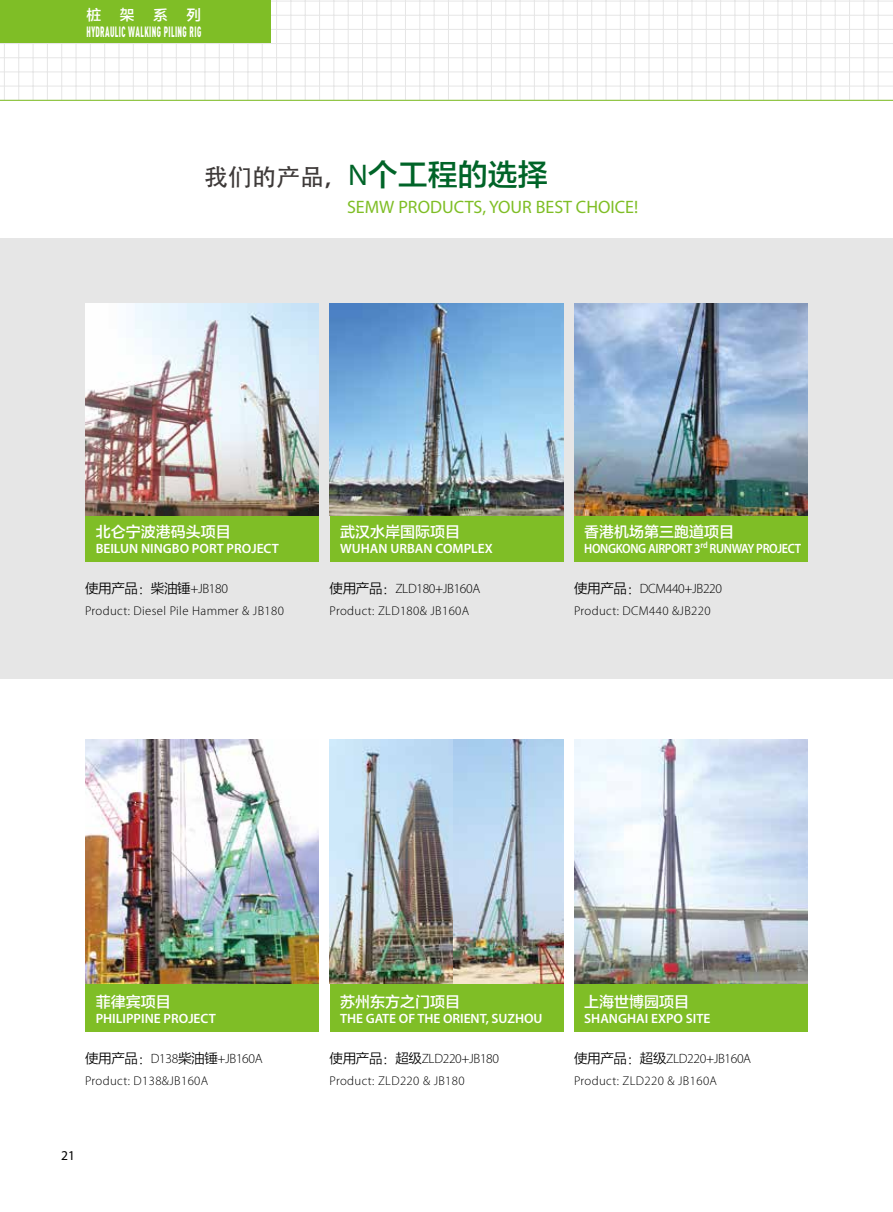
<style>
.page{position:relative;width:893px;height:1212px;background:#fff}
.page>*{position:absolute;margin:0;border:0;box-sizing:border-box;transform-origin:0 0}
.t1{font:24px "Adobe Heiti Std";color:#3e3a39}
.t2{font:18px "Myriad Pro";color:#7fbe26}
.t3{font:15px "FZLTZHK GBK1 0";color:#fff}
.t4{font:900 14.7px "DIN Cond";letter-spacing:.04em;color:#fff;scale:.6 1}
.t5{font:14.7px "FZLTZHK GBK1 0";color:#fff}
.t6{font:600 13.5px "Myriad Pro";color:#fff}
.t7{font:300 13.5px "Myriad Pro";letter-spacing:-.025em;color:#000}
.t8{font:600 13.5px "Myriad Pro";letter-spacing:-.03em;color:#fff;scale:.9 1}
.t9{font:13.5px "FZLTXIHK GBK1 0";letter-spacing:-.025em;color:#000}
.t10{font:13.5px "Myriad Pro";color:#000}
.t11{font:300 12.75px "Myriad Pro";letter-spacing:.03em;color:#000}
.s1{font-family:"Myriad Pro";font-size:30px;color:#006428}
.s2{font-family:"FZLTZHK GBK1 0";font-size:30px;color:#006428}
.s3{font-family:"Myriad Pro";font-weight:300}
.s4{font-family:"FZLTXIHK GBK1 0";font-weight:400}
</style>
<div class="page">
<hr style="left:0;top:15px;width:893px;height:1px;background:#e6e6e6">
<hr style="left:0;top:43px;width:893px;height:1px;background:#e6e6e6">
<hr style="left:0;top:72px;width:893px;height:1px;background:#e6e6e6">
<hr style="left:0;top:1px;width:893px;height:1px;background:#e6e6e6">
<hr style="left:0;top:29px;width:893px;height:1px;background:#e6e6e6">
<hr style="left:0;top:57px;width:893px;height:1px;background:#e6e6e6">
<hr style="left:0;top:86px;width:893px;height:1px;background:#e6e6e6">
<hr style="left:362px;top:0;width:1px;height:100px;background:#e6e6e6">
<hr style="left:334px;top:0;width:1px;height:100px;background:#e6e6e6">
<hr style="left:305px;top:0;width:1px;height:100px;background:#e6e6e6">
<hr style="left:276px;top:0;width:1px;height:100px;background:#e6e6e6">
<hr style="left:348px;top:0;width:1px;height:100px;background:#e6e6e6">
<hr style="left:319px;top:0;width:1px;height:100px;background:#e6e6e6">
<hr style="left:291px;top:0;width:1px;height:100px;background:#e6e6e6">
<hr style="left:262px;top:0;width:1px;height:100px;background:#e6e6e6">
<hr style="left:248px;top:0;width:1px;height:100px;background:#e6e6e6">
<hr style="left:104px;top:0;width:1px;height:100px;background:#e6e6e6">
<hr style="left:76px;top:0;width:1px;height:100px;background:#e6e6e6">
<hr style="left:47px;top:0;width:1px;height:100px;background:#e6e6e6">
<hr style="left:18px;top:0;width:1px;height:100px;background:#e6e6e6">
<hr style="left:90px;top:0;width:1px;height:100px;background:#e6e6e6">
<hr style="left:61px;top:0;width:1px;height:100px;background:#e6e6e6">
<hr style="left:33px;top:0;width:1px;height:100px;background:#e6e6e6">
<hr style="left:4px;top:0;width:1px;height:100px;background:#e6e6e6">
<hr style="left:0;top:0;width:1px;height:100px;background:#e6e6e6">
<hr style="left:620px;top:0;width:1px;height:100px;background:#e6e6e6">
<hr style="left:591px;top:0;width:1px;height:100px;background:#e6e6e6">
<hr style="left:563px;top:0;width:1px;height:100px;background:#e6e6e6">
<hr style="left:534px;top:0;width:1px;height:100px;background:#e6e6e6">
<hr style="left:606px;top:0;width:1px;height:100px;background:#e6e6e6">
<hr style="left:577px;top:0;width:1px;height:100px;background:#e6e6e6">
<hr style="left:548px;top:0;width:1px;height:100px;background:#e6e6e6">
<hr style="left:520px;top:0;width:1px;height:100px;background:#e6e6e6">
<hr style="left:505px;top:0;width:1px;height:100px;background:#e6e6e6">
<hr style="left:878px;top:0;width:1px;height:100px;background:#e6e6e6">
<hr style="left:849px;top:0;width:1px;height:100px;background:#e6e6e6">
<hr style="left:821px;top:0;width:1px;height:100px;background:#e6e6e6">
<hr style="left:792px;top:0;width:1px;height:100px;background:#e6e6e6">
<hr style="left:864px;top:0;width:1px;height:100px;background:#e6e6e6">
<hr style="left:835px;top:0;width:1px;height:100px;background:#e6e6e6">
<hr style="left:806px;top:0;width:1px;height:100px;background:#e6e6e6">
<hr style="left:778px;top:0;width:1px;height:100px;background:#e6e6e6">
<hr style="left:763px;top:0;width:1px;height:100px;background:#e6e6e6">
<hr style="left:491px;top:0;width:1px;height:100px;background:#e6e6e6">
<hr style="left:462px;top:0;width:1px;height:100px;background:#e6e6e6">
<hr style="left:434px;top:0;width:1px;height:100px;background:#e6e6e6">
<hr style="left:405px;top:0;width:1px;height:100px;background:#e6e6e6">
<hr style="left:477px;top:0;width:1px;height:100px;background:#e6e6e6">
<hr style="left:448px;top:0;width:1px;height:100px;background:#e6e6e6">
<hr style="left:420px;top:0;width:1px;height:100px;background:#e6e6e6">
<hr style="left:391px;top:0;width:1px;height:100px;background:#e6e6e6">
<hr style="left:377px;top:0;width:1px;height:100px;background:#e6e6e6">
<hr style="left:233px;top:0;width:1px;height:100px;background:#e6e6e6">
<hr style="left:205px;top:0;width:1px;height:100px;background:#e6e6e6">
<hr style="left:176px;top:0;width:1px;height:100px;background:#e6e6e6">
<hr style="left:147px;top:0;width:1px;height:100px;background:#e6e6e6">
<hr style="left:219px;top:0;width:1px;height:100px;background:#e6e6e6">
<hr style="left:190px;top:0;width:1px;height:100px;background:#e6e6e6">
<hr style="left:162px;top:0;width:1px;height:100px;background:#e6e6e6">
<hr style="left:133px;top:0;width:1px;height:100px;background:#e6e6e6">
<hr style="left:119px;top:0;width:1px;height:100px;background:#e6e6e6">
<hr style="left:749px;top:0;width:1px;height:100px;background:#e6e6e6">
<hr style="left:720px;top:0;width:1px;height:100px;background:#e6e6e6">
<hr style="left:692px;top:0;width:1px;height:100px;background:#e6e6e6">
<hr style="left:663px;top:0;width:1px;height:100px;background:#e6e6e6">
<hr style="left:735px;top:0;width:1px;height:100px;background:#e6e6e6">
<hr style="left:706px;top:0;width:1px;height:100px;background:#e6e6e6">
<hr style="left:677px;top:0;width:1px;height:100px;background:#e6e6e6">
<hr style="left:649px;top:0;width:1px;height:100px;background:#e6e6e6">
<hr style="left:634px;top:0;width:1px;height:100px;background:#e6e6e6">
<hr style="left:892px;top:0;width:1px;height:100px;background:#e6e6e6">
<hr style="left:0;top:100px;width:893px;height:1px;background:#7fbe26">
<div style="left:0;top:0;width:271px;height:43px;background:#7fbe26"></div>
<div style="left:0;top:238px;width:893px;height:441px;background:#e6e6e6"></div>
<div style="left:330px;top:349px;width:233px;height:212px;background:#7fbe26"></div>
<div style="left:85px;top:959px;width:234px;height:72px;background:#7fbe26"></div>
<div style="left:574px;top:349px;width:234px;height:212px;background:#7fbe26"></div>
<img style="left:330px;top:303px;width:233px;height:213px">
<div style="left:330px;top:819px;width:233px;height:212px;background:#7fbe26"></div>
<div style="left:574px;top:819px;width:234px;height:212px;background:#7fbe26"></div>
<div style="left:85px;top:349px;width:234px;height:212px;background:#7fbe26"></div>
<img style="left:85px;top:740px;width:234px;height:244px">
<img style="left:574px;top:303px;width:234px;height:213px">
<img style="left:330px;top:740px;width:233px;height:244px">
<img style="left:85px;top:304px;width:234px;height:212px">
<img style="left:574px;top:740px;width:234px;height:244px">
<p class="t5" style="left:86px;top:7px;width:16px">桩</p>
<p class="t5" style="left:120px;top:7px;width:16px">架</p>
<p class="t5" style="left:153px;top:7px;width:16px">系</p>
<p class="t5" style="left:187px;top:7px;width:16px">列</p>
<p class="t4" style="left:86px;top:23px;width:193px">HYDRAULIC WALKING PILING RIG</p>
<h1 class="t1" style="left:204px;top:163px;width:345px">我们的产品，<span class="s1">N</span><span class="s2">个工程的选择</span></h1>
<h2 class="t2" style="left:347px;top:196px;width:293px">SEMW PRODUCTS, YOUR BEST CHOICE!</h2>
<p class="t3" style="left:96px;top:523px;width:136px">北仑宁波港码头项目</p>
<p class="t6" style="left:96px;top:540px;width:185px">BEILUN NINGBO PORT PROJECT</p>
<p class="t3" style="left:340px;top:523px;width:121px">武汉水岸国际项目</p>
<p class="t6" style="left:340px;top:540px;width:154px">WUHAN URBAN COMPLEX</p>
<p class="t3" style="left:584px;top:523px;width:151px">香港机场第三跑道项目</p>
<p class="t8" style="left:584px;top:540px;width:242px">HONGKONG AIRPORT 3<sup>rd</sup> RUNWAY PROJECT</p>
<p class="t9" style="left:85px;top:581px;width:144px">使用产品：柴油锤<span class="s3">+JB180</span></p>
<p class="t7" style="left:330px;top:581px;width:152px"><span class="s4">使用产品：</span>ZLD180+JB160A</p>
<p class="t7" style="left:574px;top:581px;width:150px"><span class="s4">使用产品：</span>DCM440+JB220</p>
<p class="t11" style="left:85px;top:604px;width:200px">Product: Diesel Pile Hammer &amp; JB180</p>
<p class="t11" style="left:330px;top:604px;width:141px">Product: ZLD180&amp; JB160A</p>
<p class="t11" style="left:574px;top:604px;width:138px">Product: DCM440 &amp;JB220</p>
<p class="t3" style="left:96px;top:993px;width:76px">菲律宾项目</p>
<p class="t6" style="left:96px;top:1010px;width:122px">PHILIPPINE PROJECT</p>
<p class="t7" style="left:85px;top:1051px;width:179px"><span class="s4">使用产品：</span>D138<span class="s4">柴油锤</span>+JB160A</p>
<p class="t11" style="left:85px;top:1074px;width:125px">Product: D138&amp;JB160A</p>
<p class="t10" style="left:61px;top:1147px;width:15px">21</p>
<p class="t3" style="left:340px;top:993px;width:121px">苏州东方之门项目</p>
<p class="t6" style="left:340px;top:1010px;width:204px">THE GATE OF THE ORIENT, SUZHOU</p>
<p class="t3" style="left:584px;top:993px;width:106px">上海世博园项目</p>
<p class="t6" style="left:584px;top:1010px;width:128px">SHANGHAI EXPO SITE</p>
<p class="t7" style="left:330px;top:1051px;width:171px"><span class="s4">使用产品：超级</span>ZLD220+JB180</p>
<p class="t7" style="left:574px;top:1051px;width:179px"><span class="s4">使用产品：超级</span>ZLD220+JB160A</p>
<p class="t11" style="left:330px;top:1074px;width:137px">Product: ZLD220 &amp; JB180</p>
<p class="t11" style="left:574px;top:1074px;width:145px">Product: ZLD220 &amp; JB160A</p>
</div>
